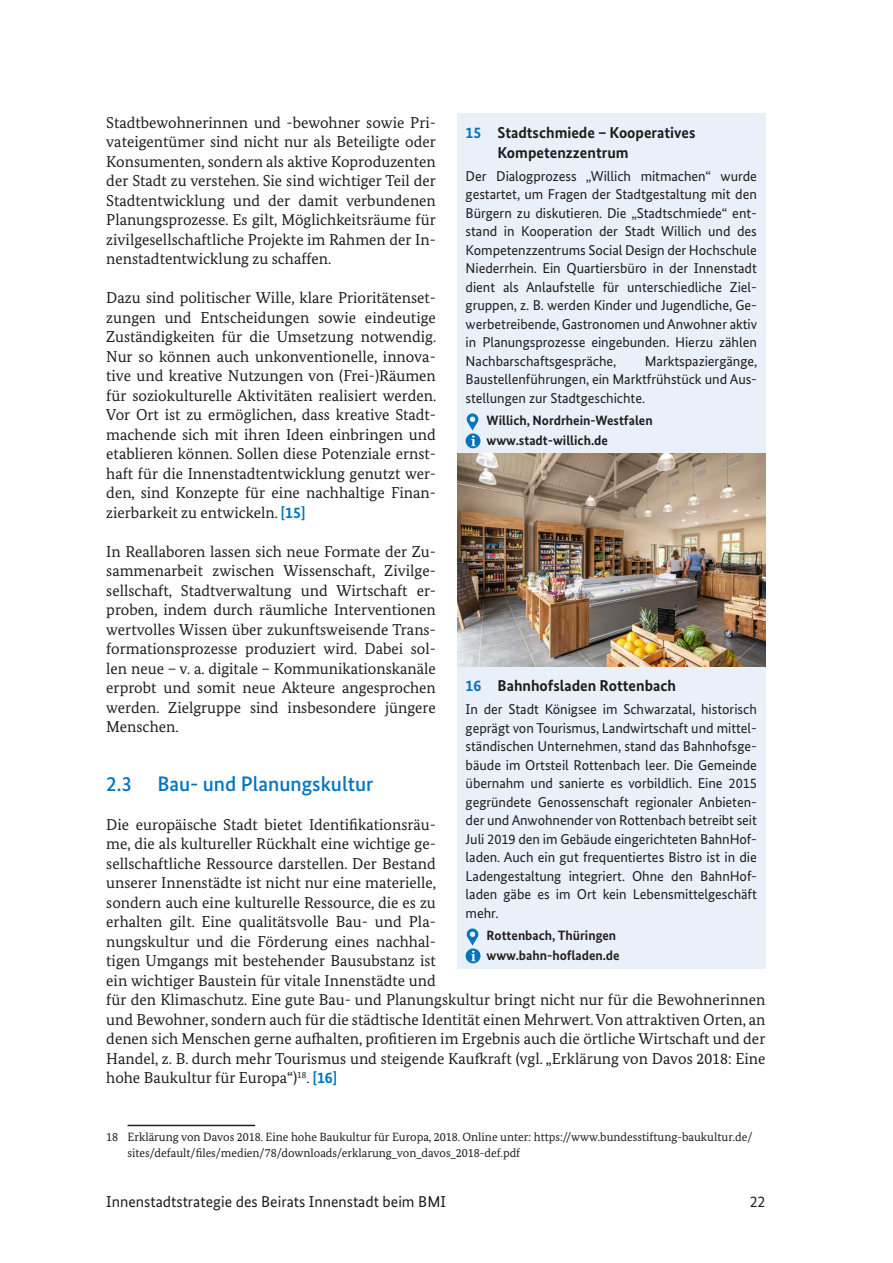
<style>
.page{position:relative;width:893px;height:1263px;background:#fff}
.page>*{position:absolute;margin:0;border:0;box-sizing:border-box;transform-origin:0 0}
.t1{font:500 21px "Bundes Sans";color:#0075bf}
.Fließtext{font:15.75px/19.5px "Bundes Serif";color:#1d1d1b;text-align:justify}
.t2{font:700 15.75px/19.5px "Bundes Sans";color:#1d1d1b}
.t3{font:15.75px "Bundes Sans";color:#1d1d1b}
.Beispielkasten_Fließ{font:14.25px/18.6px "Bundes Sans";letter-spacing:-.005em;color:#1d1d1b;text-align:justify}
.Beispielkasten__vers{font:700 13.5px "Bundes Sans";color:#1d1d1b}
.t4{font:700 13.5px "Bundes Sans";color:#231f20}
.Fließtext-2{font:12px/15.6px "Bundes Serif";color:#1d1d1b}
.s1{font-family:"Bundes Sans";font-weight:700;color:#0075bf}
.s2{color:#0075bf}
</style>
<div class="page">
<hr style="left:128px;top:1125px;width:127px;height:1px;background:#1d1d1b">
<div style="left:457px;top:113px;width:308px;height:341px;background:#eaf0fa"></div>
<svg style="left:467px;top:413px;width:11px;height:17px"></svg>
<div style="left:466px;top:433px;width:14px;height:15px;background:#0075bf;border-radius:50%"></div>
<svg style="left:471px;top:436px;width:5px;height:10px"></svg>
<div style="left:457px;top:666px;width:308px;height:303px;background:#eaf0fa"></div>
<img style="left:457px;top:454px;width:308px;height:212px">
<svg style="left:467px;top:928px;width:11px;height:17px"></svg>
<div style="left:466px;top:948px;width:14px;height:15px;background:#0075bf;border-radius:50%"></div>
<svg style="left:471px;top:951px;width:5px;height:10px"></svg>
<p class="Fließtext" style="left:106px;top:112px;width:331px">Stadtbewohnerinnen und -bewohner sowie Pri&shy;vateigentümer sind nicht nur als Beteiligte oder Konsumenten, sondern als aktive Koproduzenten der Stadt zu verstehen. Sie sind wichtiger Teil der Stadtentwicklung und der damit verbundenen Planungsprozesse. Es gilt, Möglichkeitsräume für zivilgesellschaftliche Projekte im Rahmen der In&shy;nenstadtentwicklung zu schaffen.</p>
<p class="Fließtext" style="left:106px;top:288px;width:331px">Dazu sind politischer Wille, klare Prioritätenset&shy;zungen und Entscheidungen sowie eindeutige Zuständigkeiten für die Umsetzung notwendig.<br>Nur so können auch unkonventionelle, innova&shy;tive und kreative Nutzungen von (Frei-)Räumen für soziokulturelle Aktivitäten realisiert werden.<br>Vor Ort ist zu ermöglichen, dass kreative Stadt&shy;machende sich mit ihren Ideen einbringen und etablieren können. Sollen diese Potenziale ernst&shy;haft für die Innenstadtentwicklung genutzt wer&shy;den, sind Konzepte für eine nachhaltige Finan&shy;zierbarkeit zu entwickeln. <span class="s1">[15]</span></p>
<p class="Fließtext" style="left:106px;top:541px;width:331px">In Reallaboren lassen sich neue Formate der Zu&shy;sammenarbeit zwischen Wissenschaft, Zivilge&shy;sellschaft, Stadtverwaltung und Wirtschaft er&shy;proben, indem durch räumliche Interventionen wertvolles Wissen über zukunftsweisende Trans&shy;formationsprozesse produziert wird. Dabei sol&shy;len neue – v. a. digitale – Kommunikationskanäle erprobt und somit neue Akteure angesprochen werden. Zielgruppe sind insbesondere jüngere Menschen.</p>
<h3 class="t2" style="left:497px;top:123px;width:199px;text-indent:-32px"><span class="s2">15</span> Stadtschmiede – Kooperatives<br>Kompetenzzentrum</h3>
<p class="Beispielkasten_Fließ" style="left:466px;top:166px;width:293px">Der Dialogprozess „Willich mitmachen“ wurde gestartet, um Fragen der Stadtgestaltung mit den Bürgern zu diskutieren. Die „Stadtschmiede“ ent&shy;stand in Kooperation der Stadt Willich und des Kompetenzzentrums Social Design der Hochschule Niederrhein. Ein Quartiersbüro in der Innenstadt dient als Anlaufstelle für unterschiedliche Ziel&shy;gruppen, z. B. werden Kinder und Jugendliche, Ge&shy;werbetreibende, Gastronomen und Anwohner aktiv in Planungsprozesse eingebunden. Hierzu zählen Nachbarschaftsgespräche,</p>
<p class="Beispielkasten_Fließ" style="left:466px;top:352px;width:293px;text-indent:179px">Marktspaziergänge, Baustellenführungen, ein Marktfrühstück und Aus&shy;stellungen zur Stadtgeschichte.</p>
<p class="Beispielkasten__vers" style="left:487px;top:412px;width:168px">Willich, Nordrhein-Westfalen</p>
<p class="Beispielkasten__vers" style="left:487px;top:432px;width:123px">www.stadt-willich.de</p>
<h3 class="t2" style="left:466px;top:676px;width:212px"><span class="s2">16</span> Bahnhofsladen Rottenbach</h3>
<p class="Beispielkasten_Fließ" style="left:466px;top:700px;width:293px">In der Stadt Königsee im Schwarzatal, historisch geprägt von Tourismus, Landwirtschaft und mittel&shy;ständischen Unternehmen, stand das Bahnhofsge&shy;bäude im Ortsteil Rottenbach leer. Die Gemeinde übernahm und sanierte es vorbildlich. Eine 2015 gegründete Genossenschaft regionaler Anbieten&shy;der und Anwohnender von Rottenbach betreibt seit Juli 2019 den im Gebäude eingerichteten BahnHof&shy;laden. Auch ein gut frequentiertes Bistro ist in die Ladengestaltung integriert. Ohne den BahnHof&shy;laden gäbe es im Ort kein Lebensmittelgeschäft mehr.</p>
<h2 class="t1" style="left:106px;top:771px;width:269px">2.3 Bau- und Planungskultur</h2>
<p class="Fließtext" style="left:106px;top:814px;width:661px;text-align:left">Die europäische Stadt bietet Identifikationsräu-<br>me, die als kultureller Rückhalt eine wichtige ge-<br>sellschaftliche Ressource darstellen. Der Bestand<br>unserer Innenstädte ist nicht nur eine materielle,<br>sondern auch eine kulturelle Ressource, die es zu<br>erhalten gilt. Eine qualitätsvolle Bau- und Pla-<br>nungskultur und die Förderung eines nachhal-<br>tigen Umgangs mit bestehender Bausubstanz ist<br>ein wichtiger Baustein für vitale Innenstädte und<br>für den Klimaschutz. Eine gute Bau- und Planungskultur bringt nicht nur für die Bewohnerinnen und Bewohner, sondern auch für die städtische Identität einen Mehrwert. Von attraktiven Orten, an denen sich Menschen gerne aufhalten, profitieren im Ergebnis auch die örtliche Wirtschaft und der Handel, z. B. durch mehr Tourismus und steigende Kaufkraft (vgl. „Erklärung von Davos 2018: Eine hohe Baukultur für Europa“)<sup>18</sup>. <span class="s1">[16]</span></p>
<p class="t4" style="left:487px;top:927px;width:131px">Rottenbach, Thüringen</p>
<p class="t4" style="left:487px;top:947px;width:135px">www.bahn-hofladen.de</p>
<p class="Fließtext-2" style="left:128px;top:1129px;width:626px;text-indent:-21px">18 Erklärung von Davos 2018. Eine hohe Baukultur für Europa, 2018. Online unter: https://www.bundesstiftung-baukultur.de/ sites/default/files/medien/78/downloads/erklarung_von_davos_2018-def.pdf</p>
<p class="t3" style="left:106px;top:1192px;width:341px">Innenstadtstrategie des Beirats Innenstadt beim BMI</p>
<p class="t3" style="left:750px;top:1192px;width:17px">22</p>
</div>
